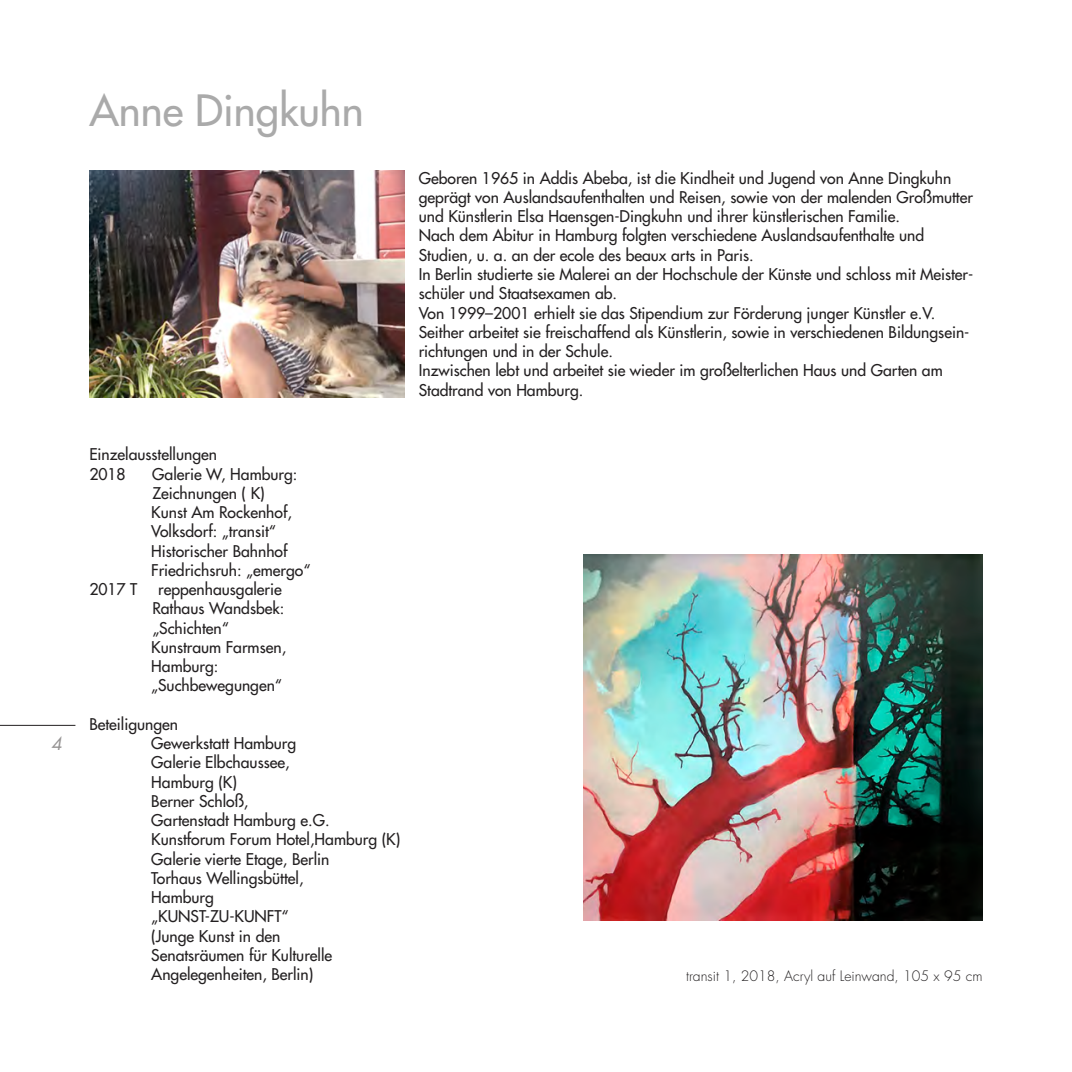
<style>
.page{position:relative;width:1072px;height:1072px;background:#fff}
.page>*{position:absolute;margin:0;border:0;box-sizing:border-box;transform-origin:0 0}
.t1{font:42px "Futura";color:#aaa}
.t2{font:italic 17.5px "Futura";color:#959393}
.t3{font:15.75px/19.2px "Futura";color:#232021}
.t4{font:300 14px "Futura";color:#232021}
</style>
<div class="page">
<hr style="left:0;top:725px;width:75px;height:1px;background:#232021">
<img style="left:89px;top:170px;width:316px;height:227px">
<img style="left:583px;top:554px;width:399px;height:366px">
<p class="t2" style="left:51px;top:731px;width:16px">4</p>
<h1 class="t1" style="left:89px;top:83px;width:276px">Anne Dingkuhn</h1>
<p class="t3" style="left:89px;top:445px;width:129px">Einzelausstellungen<br>2018</p>
<p class="t3" style="left:151px;top:464px;width:160px">Galerie W, Hamburg:<br>Zeichnungen ( K)<br>Kunst Am Rockenhof,<br>Volksdorf: „transit“<br>Historischer Bahnhof<br>Friedrichsruh: „emergo“</p>
<p class="t3" style="left:89px;top:579px;width:50px">2017 T</p>
<p class="t3" style="left:151px;top:579px;width:136px;text-indent:7px">reppenhausgalerie<br>Rathaus Wandsbek: „Schichten“<br>Kunstraum Farmsen,<br>Hamburg: „Suchbewegungen“</p>
<p class="t3" style="left:151px;top:714px;width:250px;text-indent:-62px">Beteiligungen<br>Gewerkstatt Hamburg<br>Galerie Elbchaussee,<br>Hamburg (K)<br>Berner Schloß,<br>Gartenstadt Hamburg e.G.<br>Kunstforum Forum Hotel,Hamburg (K)<br>Galerie vierte Etage, Berlin<br>Torhaus Wellingsbüttel,<br>Hamburg<br>„KUNST-ZU-KUNFT“<br>(Junge Kunst in den<br>Senatsräumen für Kulturelle<br>Angelegenheiten, Berlin)</p>
<p class="t3" style="left:419px;top:168px;width:556px">Geboren 1965 in Addis Abeba, ist die Kindheit und Jugend von Anne Dingkuhn geprägt von Auslandsaufenthalten und Reisen, sowie von der malenden Großmutter und Künstlerin Elsa Haensgen-Dingkuhn und ihrer künstlerischen Familie.<br>Nach dem Abitur in Hamburg folgten verschiedene Auslandsaufenthalte und Studien, u. a. an der ecole des beaux arts in Paris.<br>In Berlin studierte sie Malerei an der Hochschule der Künste und schloss mit Meister&shy;schüler und Staatsexamen ab.<br>Von 1999–2001 erhielt sie das Stipendium zur Förderung junger Künstler e.V.<br>Seither arbeitet sie freischaffend als Künstlerin, sowie in verschiedenen Bildungsein&shy;richtungen und in der Schule.<br>Inzwischen lebt und arbeitet sie wieder im großelterlichen Haus und Garten am Stadt rand von Hamburg.</p>
<p class="t4" style="left:686px;top:966px;width:298px">transit 1, 2018, Acryl auf Leinwand, 105 x 95 cm</p>
</div>
